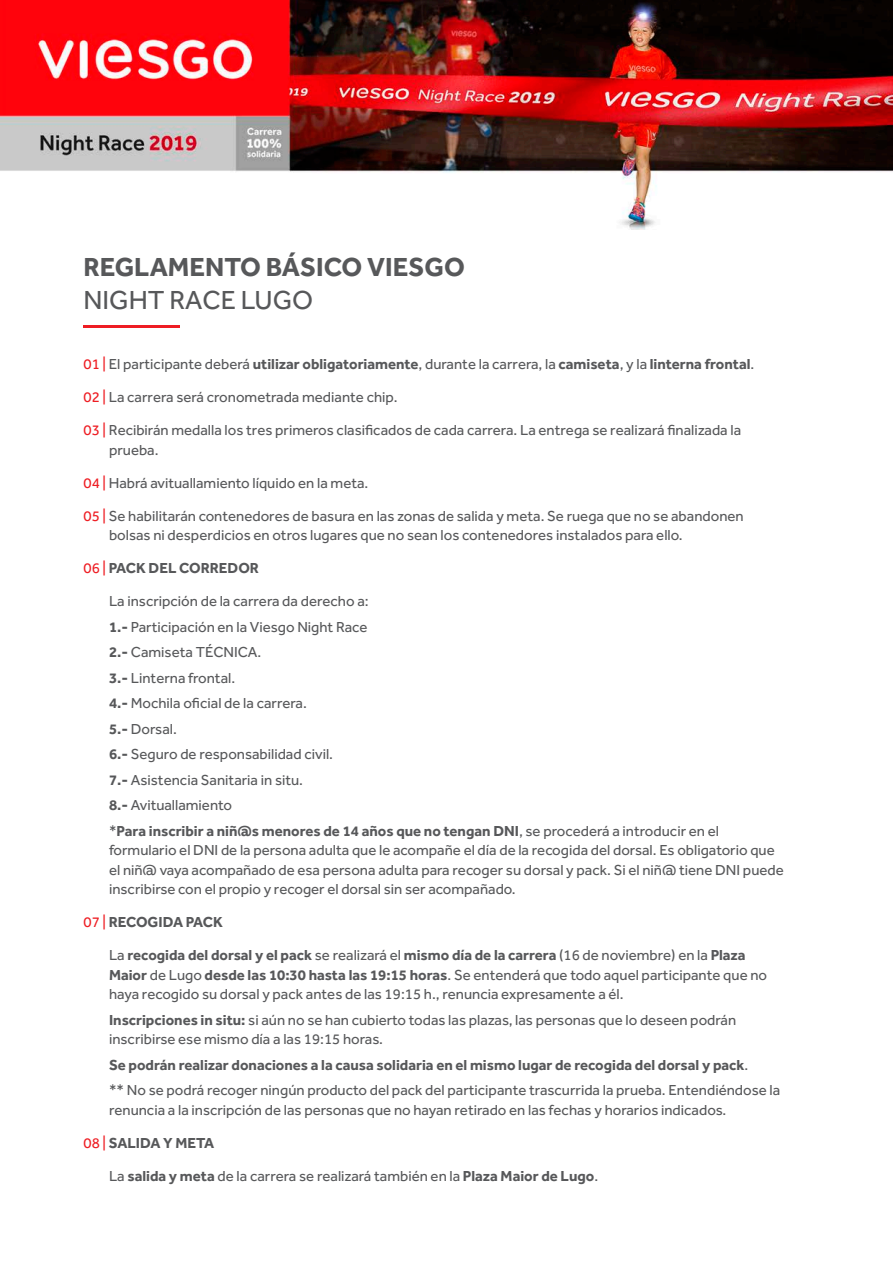
<style>
.page{position:relative;width:893px;height:1263px;background:#fff}
.page>*{position:absolute;margin:0;border:0;box-sizing:border-box;transform-origin:0 0}
.t1{font:700 27px "Effra";color:#57585a}
.t2{font:27px "Effra";color:#57585a}
.t3{font:15px/25.5px "Effra";color:#57585a}
.t4{font:700 15px "Effra";color:#57585a}
.s1{font-weight:400;color:#ee1d23}
.s2{font-weight:400}
.s3{color:#ee1d23}
.s4{font-weight:700}
</style>
<div class="page">
<img style="left:0;top:0;width:893px;height:229px">
<hr style="left:84px;top:325px;width:96px;height:2px;background:#ee1d23">
<h1 class="t1" style="left:84px;top:251px;width:383px">REGLAMENTO BÁSICO VIESGO</h1>
<h1 class="t2" style="left:84px;top:284px;width:231px">NIGHT RACE LUGO</h1>
<p class="t4" style="left:84px;top:355px;width:672px"><span class="s1">01 |</span> <span class="s2">El participante deberá</span> utilizar obligatoriamente<span class="s2">, durante la carrera, la</span> camiseta<span class="s2">, y la</span> linterna frontal<span class="s2">.</span></p>
<p class="t3" style="left:84px;top:384px;width:316px"><span class="s3">02 |</span> La carrera será cronometrada mediante chip.</p>
<p class="t3" style="left:109px;top:420px;width:634px;line-height:19.5px;text-indent:-25px"><span class="s3">03 |</span> Recibirán medalla los tres primeros clasificados de cada carrera. La entrega se realizará finalizada la prueba.</p>
<p class="t3" style="left:84px;top:470px;width:286px"><span class="s3">04 |</span> Habrá avituallamiento líquido en la meta.</p>
<p class="t3" style="left:109px;top:506px;width:636px;line-height:19.5px;text-indent:-25px"><span class="s3">05 |</span> Se habilitarán contenedores de basura en las zonas de salida y meta. Se ruega que no se abandonen bolsas ni desperdicios en otros lugares que no sean los contenedores instalados para ello.</p>
<p class="t4" style="left:84px;top:559px;width:177px"><span class="s1">06 |</span> PACK DEL CORREDOR</p>
<p class="t3" style="left:109px;top:588px;width:611px">La inscripción de la carrera da derecho a:<br><span class="s4">1.-</span> Participación en la Viesgo Night Race<br><span class="s4">2.-</span> Camiseta TÉCNICA.<br><span class="s4">3.-</span> Linterna frontal.<br><span class="s4">4.-</span> Mochila oficial de la carrera.<br><span class="s4">5.-</span> Dorsal.<br><span class="s4">6.-</span> Seguro de responsabilidad civil.<br><span class="s4">7.-</span> Asistencia Sanitaria in situ.<br><span class="s4">8.-</span> Avituallamiento<br>*<span class="s4">Para inscribir a niñ@s menores de 14 años que no tengan DNI</span>, se procederá a introducir en el</p>
<p class="t3" style="left:109px;top:840px;width:676px;line-height:19.5px">formulario el DNI de la persona adulta que le acompañe el día de la recogida del dorsal. Es obligatorio que el niñ@ vaya acompañado de esa persona adulta para recoger su dorsal y pack. Si el niñ@ tiene DNI puede inscribirse con el propio y recoger el dorsal sin ser acompañado.</p>
<p class="t4" style="left:84px;top:913px;width:141px"><span class="s1">07 |</span> RECOGIDA PACK</p>
<p class="t3" style="left:109px;top:945px;width:660px;line-height:19.5px">La <span class="s4">recogida del dorsal y el pack</span> se realizará el <span class="s4">mismo día de la carrera</span> (16 de noviembre) en la <span class="s4">Plaza<br>Maior</span> de Lugo <span class="s4">desde las 10:30 hasta las 19:15 horas</span>. Se entenderá que todo aquel participante que no haya recogido su dorsal y pack antes de las 19:15 h., renuncia expresamente a él.</p>
<p class="t3" style="left:109px;top:1010px;width:629px;line-height:19.5px"><span class="s4">Inscripciones in situ:</span> si aún no se han cubierto todas las plazas, las personas que lo deseen podrán inscribirse ese mismo día a las 19:15 horas.</p>
<p class="t3" style="left:109px;top:1052px;width:673px"><span class="s4">Se podrán realizar donaciones a la causa solidaria en el mismo lugar de recogida del dorsal y pack</span>.<br>** No se podrá recoger ningún producto del pack del participante trascurrida la prueba. Entendiéndose la</p>
<p class="t3" style="left:109px;top:1097px;width:619px">renuncia a la inscripción de las personas que no hayan retirado en las fechas y horarios indicados.</p>
<p class="t4" style="left:84px;top:1134px;width:132px"><span class="s1">08 |</span> SALIDA Y META</p>
<p class="t3" style="left:109px;top:1163px;width:491px">La <span class="s4">salida y meta</span> de la carrera se realizará también en la <span class="s4">Plaza Maior de Lugo</span>.</p>
</div>
